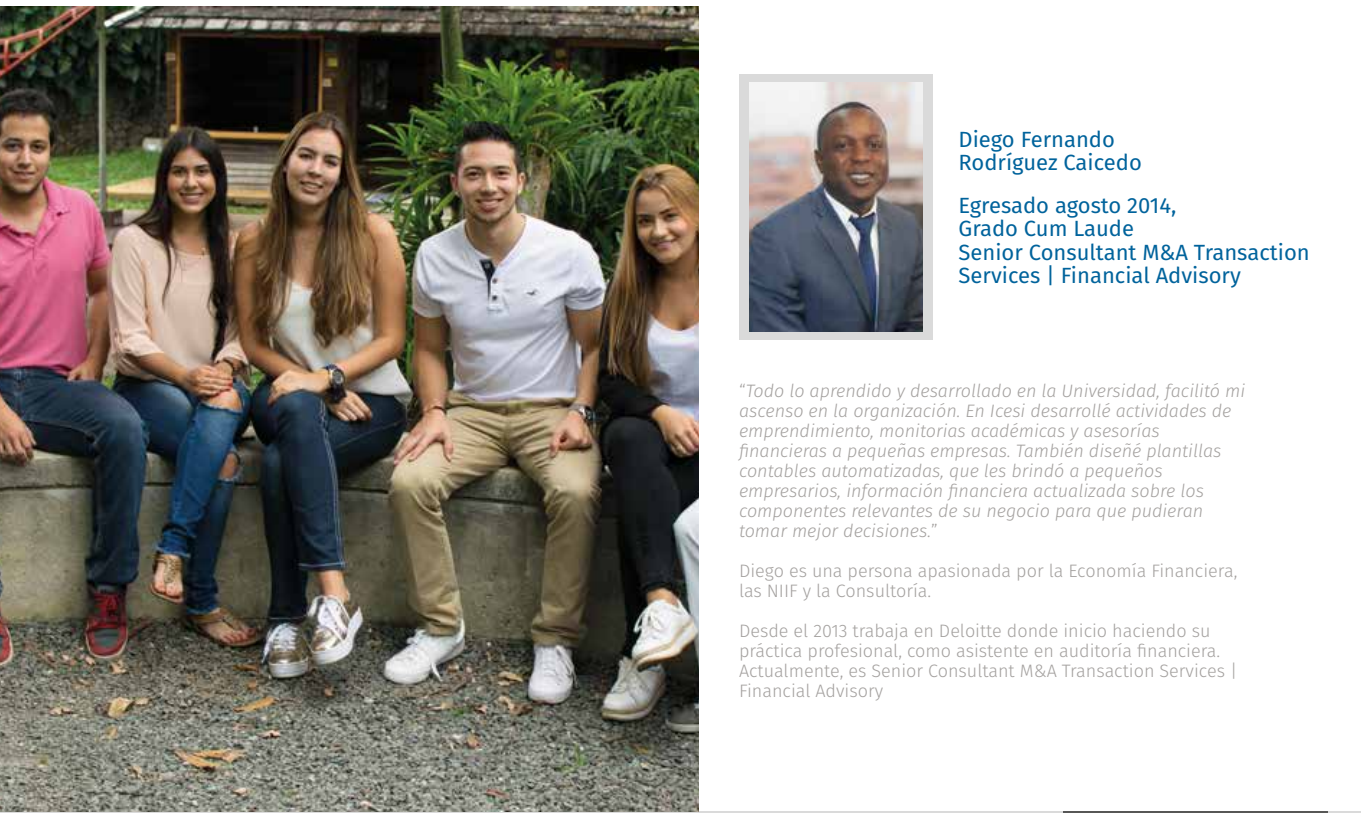
<style>
.page{position:relative;width:1361px;height:813px;background:#fff}
.page>*{position:absolute;margin:0;border:0;box-sizing:border-box;transform-origin:0 0}
.t1{font:22px/23.4px "Fira Sans";color:#00639c}
.t2{font:italic 300 18px/20px "Fira Sans";color:#a4a19f}
.t3{font:300 18px/20px "Fira Sans";color:#a4a19f}
.s1{font-style:normal}
</style>
<div class="page">
<div style="left:739px;top:74px;width:194px;height:265px;background:#dadada"></div>
<img style="left:749px;top:83px;width:173px;height:248px">
<hr style="left:0;top:811px;width:1361px;height:2px;background:#dadada">
<hr style="left:1064px;top:811px;width:264px;height:2px;background:#575756">
<img style="left:0;top:6px;width:698px;height:805px">
<p class="t1" style="left:958px;top:127px;width:185px">Diego Fernando<br>Rodríguez Caicedo</p>
<p class="t1" style="left:958px;top:193px;width:353px">Egresado agosto 2014,<br>Grado Cum Laude<br>Senior Consultant M&amp;A Transaction<br>Services | Financial Advisory</p>
<p class="t2" style="left:739px;top:380px;width:508px"><span class="s1">“</span>Todo lo aprendido y desarrollado en la Universidad, facilitó mi ascenso en la organización. En Icesi desarrollé actividades de emprendimiento, monitorias académicas y asesorías financieras a pequeñas empresas. También diseñé plantillas contables automatizadas, que les brindó a pequeños empresarios, información financiera actualizada sobre los componentes relevantes de su negocio para que pudieran tomar mejor decisiones.<span class="s1">”</span></p>
<p class="t3" style="left:739px;top:560px;width:500px">Diego es una persona apasionada por la Economía Financiera, las NIIF y la Consultoría.</p>
<p class="t3" style="left:739px;top:620px;width:500px">Desde el 2013 trabaja en Deloitte donde inicio haciendo su práctica profesional, como asistente en auditoría financiera.<br>Actualmente, es Senior Consultant M&amp;A Transaction Services | Financial Advisory</p>
</div>
